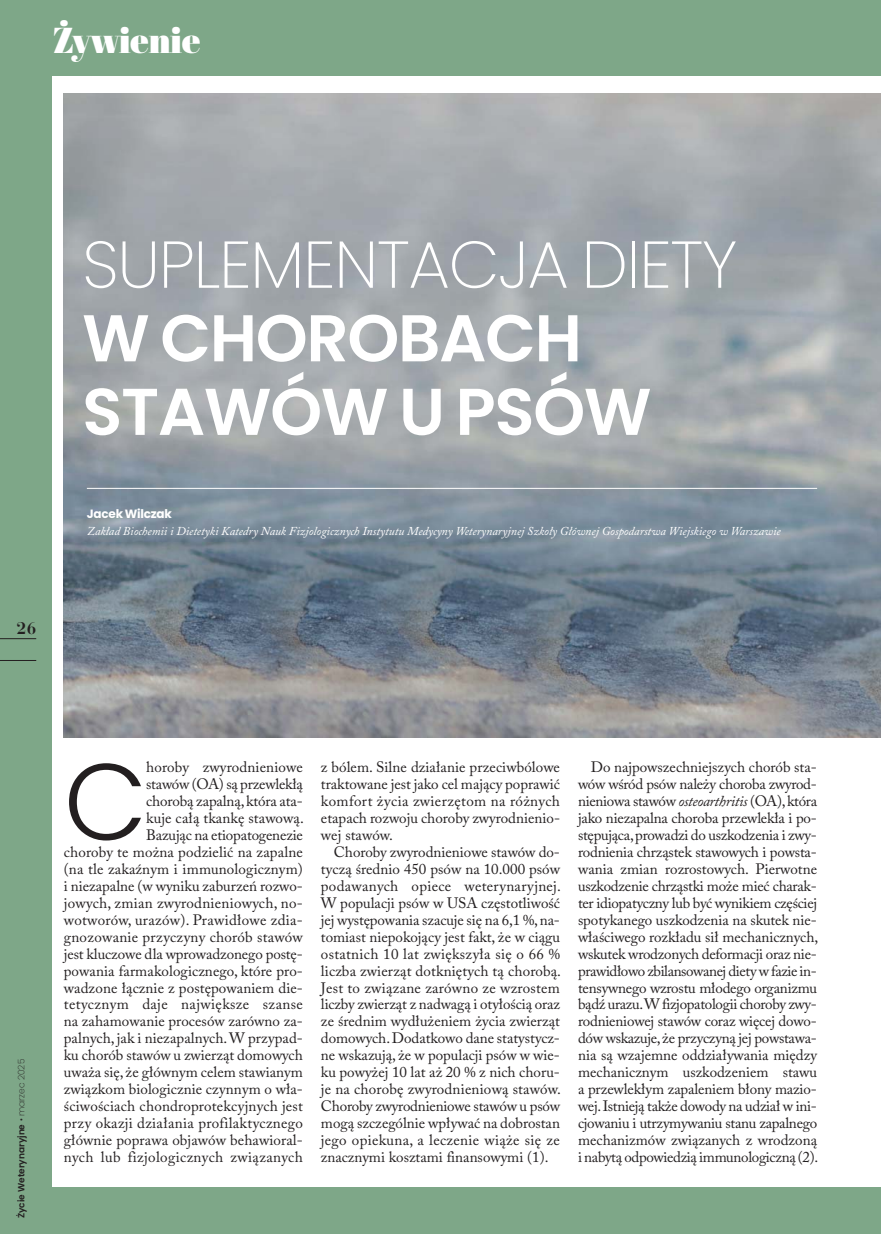
<style>
.page{position:relative;width:881px;height:1234px;background:#fff}
.page>*{position:absolute;margin:0;border:0;box-sizing:border-box;transform-origin:0 0}
.t1{font:300 108.3px "Poppins";color:#231f20}
.t2{font:600 66px/73.5px "Poppins";letter-spacing:-.02em;color:#fff}
.t3{font:200 66px "Poppins";letter-spacing:-.02em;color:#fff}
.t4{font:900 36px "Abril Display";color:#fff}
.t5{font:700 18px "Bauer Bodni EU";color:#231f20}
.t6{font:15px/17px "Adobe Caslon Pro";letter-spacing:.005em;color:#231f20;text-align:justify}
.t7{font:italic 12px "Adobe Caslon Pro";color:#fff}
.t8{font:700 12px "Poppins";letter-spacing:-.02em;color:#fff}
.t9{font:600 9px "Poppins";color:#231f20}
.s1{font-weight:200}
.s2{font-style:italic}
</style>
<div class="page">
<div style="left:0;top:0;width:880px;height:1233px;background:#7ea788"></div>
<div style="left:53px;top:77px;width:827px;height:1109px;background:#fff"></div>
<hr style="left:0;top:638px;width:36px;height:1px;background:#231f20">
<hr style="left:0;top:660px;width:36px;height:1px;background:#231f20">
<img style="left:64px;top:94px;width:816px;height:643px">
<hr style="left:87px;top:488px;width:729px;height:1px;background:#fff">
<h3 class="t4" style="left:53px;top:20px;width:149px">Żywienie</h3>
<p class="t5" style="left:17px;top:616px;width:21px">26</p>
<h2 class="t3" style="left:82px;top:226px;width:656px">SUPLEMENTACJA DIETY</h2>
<h2 class="t2" style="left:82px;top:302px;width:570px">W CHOROBACH<br>STAWÓW U PSÓW</h2>
<p class="t8" style="left:87px;top:506px;width:86px">Jacek Wilczak</p>
<p class="t7" style="left:87px;top:526px;width:695px">Zakład Biochemii i Dietetyki Katedry Nauk Fizjologicznych Instytutu Medycyny Weterynaryjnej Szkoły Głównej Gospodarstwa Wiejskiego w Warszawie</p>
<p class="t9" style="left:16px;top:1217px;width:161px;rotate:-90deg">Życie Weterynaryjne <span class="s1">• marzec 2025</span></p>
<p class="t6" style="left:64px;top:760px;width:241px;text-align:right">ho ro by zwy rod nie nio we<br>sta wów (OA) są prze wle kłą<br>cho ro bą za pal ną, któ ra ata -<br>ku je ca łą tkan kę sta wo wą.<br>Ba zu jąc na etio pa to ge ne zie<br>cho ro by te moż na po dzie lić na za pal ne (na tle za kaź nym i im mu no lo gicz nym) i nie za pal ne (w wy ni ku za bu rzeń roz wo - jo wych, zmian zwy rod nie nio wych, no - wo two rów, ura zów). Pra wi dło we zdia - gno zo wa nie przy czy ny cho rób sta wów jest klu czo we dla wpro wa dzo ne go po stę - po wa nia far ma ko lo gicz ne go, któ re pro - wa dzo ne łącz nie z po stę po wa niem die - te tycz nym da je naj więk sze szan se na za ha mo wa nie pro ce sów za rów no za - pal nych, jak i nie za pal nych. W przy pad - ku cho rób sta wów u zwie rząt do mo wych uwa ża się, że głów nym ce lem sta wia nym związ kom bio lo gicz nie czyn nym o wła - ści wo ściach chon dro pro tek cyj nych jest przy oka zji dzia ła nia pro fi lak tycz ne go głów nie po pra wa ob ja wów be ha wio ral - nych lub fi zjo lo gicz nych zwią za nych</p>
<p class="t6" style="left:321px;top:760px;width:240px">z bó lem. Sil ne dzia ła nie prze ciw bó lo we trak to wa ne jest ja ko cel ma ją cy po pra wić kom fort ży cia zwie rzę tom na róż nych eta pach roz wo ju cho ro by zwy rod nie nio - wej sta wów.</p>
<h1 class="t1" style="left:64px;top:759px;width:85px">C</h1>
<p class="t6" style="left:321px;top:844px;width:241px;text-indent:13px">Cho ro by zwy rod nie nio we sta wów do - ty czą śred nio 450 psów na 10.000 psów po da wa nych opie ce we te ry na ryj nej.<br>W po pu la cji psów w USA czę sto tli wość jej wy stę po wa nia sza cu je się na 6,1 %, na - to miast nie po ko ją cy jest fakt, że w cią gu ostat nich 10 lat zwięk szy ła się o 66 % licz ba zwie rząt do tknię tych tą cho ro bą.<br>Jest to zwią za ne za rów no ze wzro stem licz by zwie rząt z nad wa gą i oty ło ścią oraz ze śred nim wy dłu że niem ży cia zwie rząt do mo wych. Do dat ko wo da ne sta ty stycz - ne wska zu ją, że w po pu la cji psów w wie - ku po wy żej 10 lat aż 20 % z nich cho ru - je na cho ro bę zwy rod nie nio wą sta wów.<br>Cho ro by zwy rod nie nio we sta wów u psów mo gą szcze gól nie wpły wać na do bro stan je go opie ku na, a le cze nie wią że się ze znacz ny mi kosz ta mi fi nan so wy mi (1).</p>
<p class="t6" style="left:578px;top:760px;width:241px;text-indent:13px">Do naj pow szech niej szych cho rób sta - wów wśród psów na le ży cho ro ba zwy rod - nie nio wa sta wów <span class="s2">oste oar th ri tis</span> (OA), któ ra ja ko nie za pal na cho ro ba prze wle kła i po - stę pu ją ca, pro wa dzi do uszko dze nia i zwy - rod nie nia chrzą stek sta wo wych i po wsta - wa nia zmian roz ro sto wych. Pier wot ne uszko dze nie chrząst ki mo że mieć cha rak - ter idio pa tycz ny lub być wy ni kiem czę ściej spo ty ka ne go uszko dze nia na sku tek nie - wła ści we go roz kła du sił me cha nicz nych, wsku tek wro dzo nych de for ma cji oraz nie - pra wi dło wo zbi lan so wa nej die ty w fa zie in - ten syw ne go wzro stu mło de go or ga ni zmu bądź ura zu. W fi zjo pa to lo gii cho ro by zwy - rod nie nio wej sta wów co raz wię cej do wo - dów wska zu je, że przy czy ną jej po wsta wa - nia są wza jem ne od dzia ły wa nia mię dzy me cha nicz nym uszko dze niem sta wu a prze wle kłym za pa le niem bło ny ma zio - wej. Ist nie ją tak że do wo dy na udział w ini - cjo wa niu i utrzy my wa niu sta nu za pal ne go me cha ni zmów zwią za nych z wro dzo ną i na by tą od po wie dzią im mu no lo gicz ną (2).</p>
</div>
